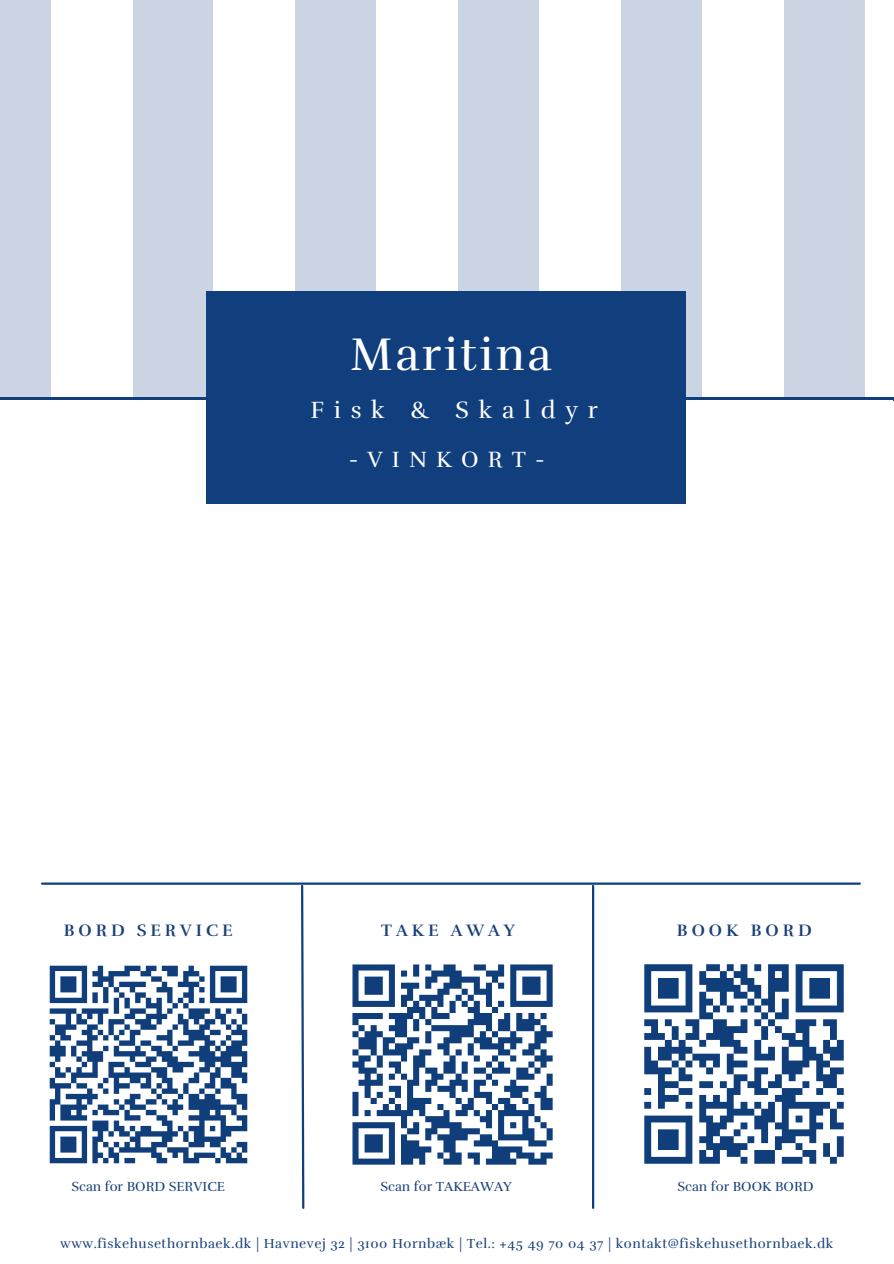
<style>
.page{position:relative;width:894px;height:1264px;background:#fff}
.page>*{position:absolute;margin:0;border:0;box-sizing:border-box;transform-origin:0 0}
.t1{font:47.1px "Rufina";letter-spacing:.05em;color:#fff}
.t2{font:24.15px "Rufina";letter-spacing:.4em;color:#fff}
.t3{font:22.65px "Rufina";letter-spacing:.4em;color:#fff}
.t4{font:700 16.95px "Rufina";letter-spacing:.235em;color:#18417a}
.t5{font:13.5px "Rufina";letter-spacing:.04em;color:#18417a}
.t6{font:13.5px "Rufina";color:#18417a}
</style>
<div class="page">
<div style="left:783px;top:0;width:81px;height:1263px;background:#cad4e2"></div>
<div style="left:620px;top:0;width:81px;height:1263px;background:#cad4e2"></div>
<div style="left:458px;top:0;width:81px;height:1263px;background:#cad4e2"></div>
<div style="left:295px;top:0;width:81px;height:1263px;background:#cad4e2"></div>
<div style="left:132px;top:0;width:81px;height:1263px;background:#cad4e2"></div>
<div style="left:0;top:0;width:51px;height:1263px;background:#cad4e2"></div>
<hr style="left:0;top:397px;width:893px;height:4px;background:#113e7c">
<div style="left:0;top:400px;width:892px;height:863px;background:#fff"></div>
<div style="left:206px;top:291px;width:479px;height:212px;background:#113e7c"></div>
<hr style="left:42px;top:882px;width:817px;height:2px;background:#113e7c">
<svg style="left:300px;top:884px;width:5px;height:325px"></svg>
<hr style="left:592px;top:885px;width:2px;height:322px;background:#113e7c">
<img style="left:49px;top:965px;width:199px;height:199px">
<img style="left:352px;top:964px;width:201px;height:201px">
<img style="left:644px;top:964px;width:200px;height:200px">
<h1 class="t1" style="left:350px;top:325px;width:203px">Maritina</h1>
<h2 class="t2" style="left:310px;top:395px;width:289px">Fisk &amp; Skaldyr</h2>
<h3 class="t3" style="left:348px;top:446px;width:198px">-VINKORT-</h3>
<p class="t4" style="left:64px;top:920px;width:170px">BORD SERVICE</p>
<p class="t4" style="left:381px;top:920px;width:135px">TAKE AWAY</p>
<p class="t4" style="left:676px;top:920px;width:136px">BOOK BORD</p>
<p class="t6" style="left:71px;top:1177px;width:155px">Scan for BORD SERVICE</p>
<p class="t6" style="left:380px;top:1177px;width:133px">Scan for TAKEAWAY</p>
<p class="t6" style="left:677px;top:1177px;width:138px">Scan for BOOK BORD</p>
<p class="t5" style="left:60px;top:1235px;width:774px">www.fiskehusethornbaek.dk | Havnevej 32 | 3100 Hornbæk | Tel.: +45 49 70 04 37 | kontakt@fiskehusethornbaek.dk</p>
</div>
